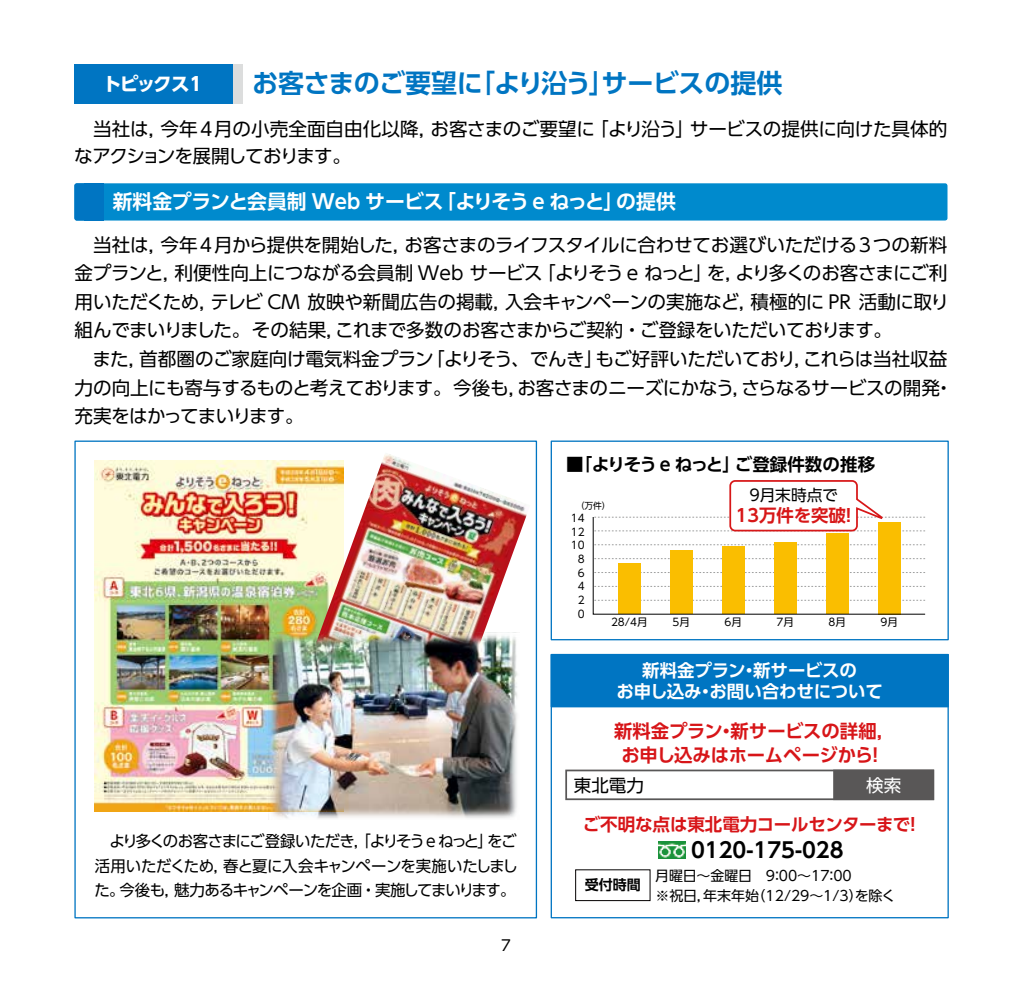
<style>
.page{position:relative;width:1012px;height:983px;background:#fff}
.page>*{position:absolute;margin:0;border:0;box-sizing:border-box;transform-origin:0 0}
.t1{font:700 26.07px "UD Shin Go Pro De";letter-spacing:-.015em;color:#0075c2}
.t2{font:700 21px "UD Shin Go Pro De";color:#000}
.t3{font:700 19.78px "UD Shin Go Pro De";letter-spacing:-.015em;color:#fff}
.t4{font:18.55px/28.5px "UD Shin Go Pro";letter-spacing:-.02em;color:#000}
.t5{font:700 18.55px "UD Shin Go Pro";letter-spacing:-.085em;color:#fff}
.t6{font:700 18.38px/24.5px "UD Shin Go Pro De";letter-spacing:-.01em;color:#d71518;text-align:center}
.t7{font:700 17.5px/21px "UD Shin Go Pro De";letter-spacing:-.01em;color:#fff;text-align:center}
.t8{font:700 17.5px "UD Shin Go Pro De";letter-spacing:-.005em;color:#d71518}
.t9{font:700 17.5px "UD Shin Go Pro De";color:#000}
.t10{font:700 17.5px "UD Shin Go Pro De";color:#d71718}
.t11{font:17.5px "UD Shin Go Pro";color:#000}
.t12{font:17.5px "UD Shin Go Pro";color:#fff}
.t13{font:15.75px/24.5px "UD Shin Go Pro";letter-spacing:-.04em;color:#000;text-align:justify}
.t14{font:14.88px "UD Shin Go Pro";color:#000}
.t15{font:14px/19.2px "UD Shin Go Pro";color:#000}
.t16{font:700 14px "UD Shin Go Pro De";color:#000}
.t17{font:10.5px/13.7px "UD Shin Go Pro";letter-spacing:-.005em;color:#000;text-align:right}
.t18{font:8.75px "UD Shin Go Pro";color:#000}
</style>
<div class="page">
<img style="left:95px;top:460px;width:216px;height:351px">
<div style="left:551px;top:440px;width:398px;height:200px;border:1px solid #0075c2"></div>
<div style="left:565px;top:769px;width:369px;height:30px;border:2px solid #595757"></div>
<div style="left:834px;top:770px;width:99px;height:29px;background:#595757"></div>
<div style="left:833px;top:769px;width:101px;height:30px;border:2px solid #595757"></div>
<img style="left:659px;top:841px;width:26px;height:17px">
<div style="left:551px;top:654px;width:397px;height:52px;background:#0075c2"></div>
<div style="left:551px;top:653px;width:398px;height:54px;border:1px solid #0075c2"></div>
<img style="left:311px;top:454px;width:216px;height:178px">
<img style="left:268px;top:632px;width:250px;height:187px">
<svg style="left:593px;top:480px;width:333px;height:134px"></svg>
<div style="left:74px;top:64px;width:159px;height:40px;background:#0075c2"></div>
<div style="left:233px;top:64px;width:10px;height:40px;background:#dcdddd"></div>
<div style="left:74px;top:183px;width:873px;height:37px;background:#008acd;border-radius:2px"></div>
<div style="left:74px;top:183px;width:20px;height:37px;background:#0075c2;border-radius:2px"></div>
<div style="left:84px;top:183px;width:20px;height:37px;background:#0075c2"></div>
<p class="t5" style="left:103px;top:69px;width:101px">トピックス1</p>
<h1 class="t1" style="left:252px;top:62px;width:532px">お客さまのご要望に「より沿う」サービスの提供</h1>
<p class="t4" style="left:74px;top:114px;width:875px;line-height:27.3px">　当社は，今年4月の小売全面自由化以降，お客さまのご要望に「より沿う」サービスの提供に向けた具体的なアクションを展開しております。</p>
<p class="t3" style="left:113px;top:186px;width:565px">新料金プランと会員制 Web サービス「よりそう e ねっと」の提供</p>
<p class="t4" style="left:74px;top:230px;width:880px">　当社は，今年4月から提供を開始した，お客さまのライフスタイルに合わせてお選びいただける3つの新料金プランと，利便性向上につながる会員制 Web サービス「よりそう e ねっと」を，より多くのお客さまにご利用いただくため，テレビ CM 放映や新聞広告の掲載，入会キャンペーンの実施など，積極的に PR 活動に取り組んでまいりました。その結果，これまで多数のお客さまからご契約・ご登録をいただいております。<br>　また，首都圏のご家庭向け電気料金プラン「よりそう、でんき」もご好評いただいており，これらは当社収益力の向上にも寄与するものと考えております。今後も，お客さまのニーズにかなう，さらなるサービスの開発・充実をはかってまいります。</p>
<p class="t9" style="left:566px;top:450px;width:310px">■「よりそう e ねっと」ご登録件数の推移</p>
<p class="t13" style="left:749px;top:482px;width:90px">9月末時点で</p>
<p class="t10" style="left:736px;top:501px;width:123px">13万件を突破！</p>
<p class="t18" style="left:576px;top:498px;width:36px">（万件）</p>
<p class="t17" style="left:571px;top:510px;width:15px">14<br>12<br>10<br>8<br>6<br>4<br>2<br>0</p>
<p class="t17" style="left:611px;top:614px;width:38px">28/4月</p>
<p class="t17" style="left:673px;top:614px;width:19px">5月</p>
<p class="t17" style="left:725px;top:614px;width:19px">6月</p>
<p class="t17" style="left:777px;top:614px;width:19px">7月</p>
<p class="t17" style="left:829px;top:614px;width:19px">8月</p>
<p class="t17" style="left:881px;top:614px;width:19px">9月</p>
<p class="t7" style="left:616px;top:659px;width:268px">新料金プラン・新サービスの<br>お申し込み・お問い合わせについて</p>
<p class="t6" style="left:614px;top:717px;width:282px">新料金プラン・新サービスの詳細，お申し込みはホームページから！</p>
<p class="t13" style="left:94px;top:828px;width:425px">　より多くのお客さまにご登録いただき，「よりそう e ねっと」をご活用いただくため，春と夏に入会キャンペーンを実施いたしました。今後も，魅力あるキャンペーンを企画・実施してまいります。</p>
<p class="t14" style="left:501px;top:933px;width:11px">7</p>
<p class="t11" style="left:574px;top:770px;width:71px">東北電力</p>
<p class="t12" style="left:866px;top:770px;width:36px">検索</p>
<p class="t8" style="left:583px;top:809px;width:340px">ご不明な点は東北電力コールセンターまで！</p>
<p class="t16" style="left:585px;top:873px;width:57px">受付時間</p>
<p class="t2" style="left:691px;top:832px;width:154px">0120-175-028</p>
<p class="t15" style="left:655px;top:865px;width:242px">月曜日～金曜日　9：00～17：00<br>※祝日，年末年始（12/29～1/3）を除く</p>
</div>
